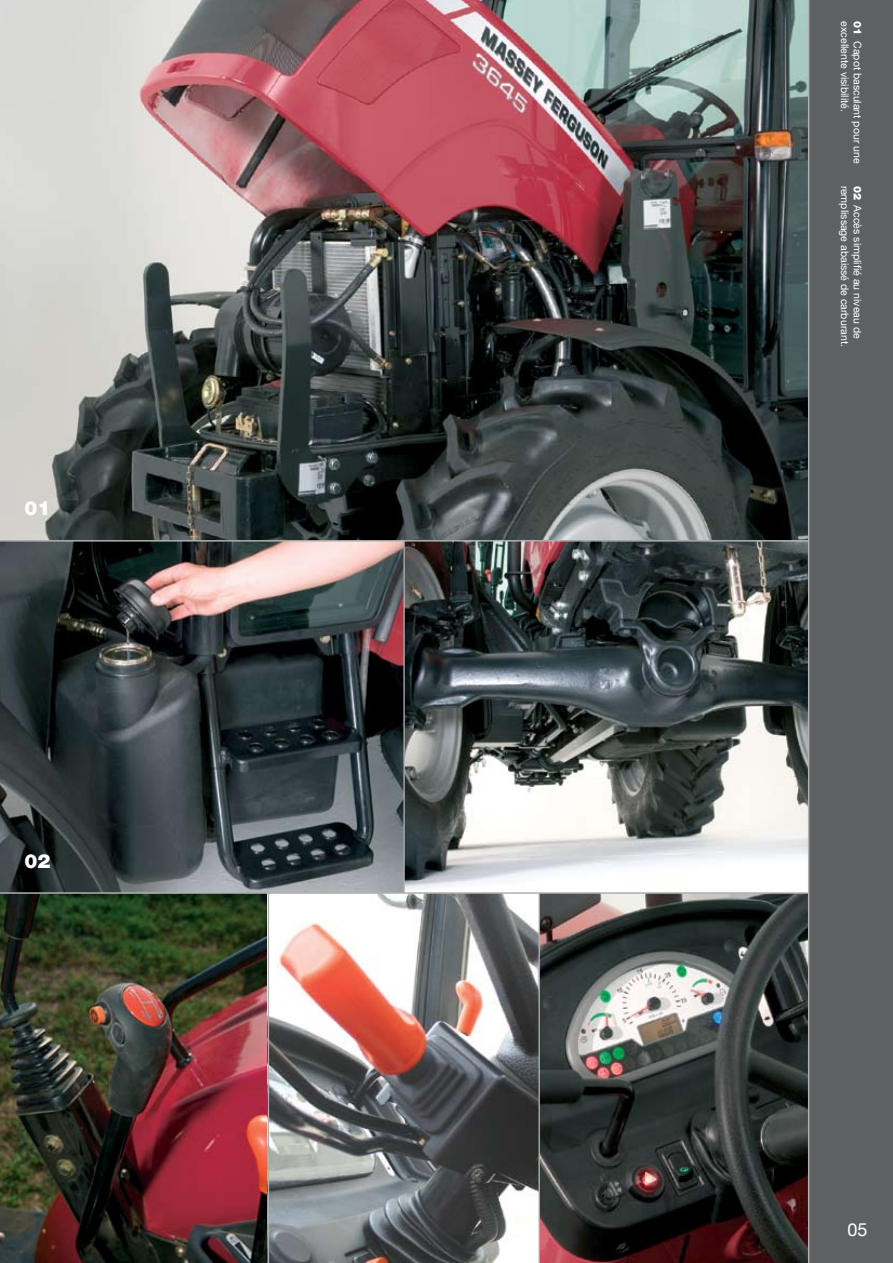
<style>
.page{position:relative;width:893px;height:1263px;background:#fff}
.page>*{position:absolute;margin:0;border:0;box-sizing:border-box;transform-origin:0 0}
.t1{font:900 19.5px "Helvetica Neue LT Com";color:#fff}
.t2{font:18px "Helvetica Neue LT Com";color:#fff}
.t3{font:10.5px/12.6px "Helvetica Neue LT Com";color:#fff}
.s1{font-weight:900}
</style>
<div class="page">
<img style="left:0;top:542px;width:808px;height:721px">
<img style="left:0;top:0;width:808px;height:540px">
<svg style="left:405px;top:542px;width:403px;height:350px"></svg>
<svg style="left:269px;top:894px;width:270px;height:369px"></svg>
<hr style="left:0;top:892px;width:809px;height:2px;background:#afafb0">
<hr style="left:0;top:540px;width:809px;height:2px;background:#afafb0">
<hr style="left:403px;top:540px;width:2px;height:353px;background:#afafb0">
<hr style="left:539px;top:893px;width:1px;height:370px;background:#afafb0">
<hr style="left:268px;top:893px;width:1px;height:370px;background:#afafb0">
<div style="left:808px;top:0;width:85px;height:1263px;background:#5f6062"></div>
<h1 class="t1" style="left:25px;top:496px;width:28px">01</h1>
<h1 class="t1" style="left:25px;top:849px;width:28px">02</h1>
<p class="t3" style="left:864px;top:21px;width:144px;rotate:90deg"><span class="s1">01</span> Capot basculant pour une excellente visibilité.</p>
<p class="t3" style="left:864px;top:185px;width:163px;rotate:90deg"><span class="s1">02</span> Accès simplifié au niveau de remplissage abaissé de carburant.</p>
<h2 class="t2" style="left:847px;top:1218px;width:22px">05</h2>
</div>
